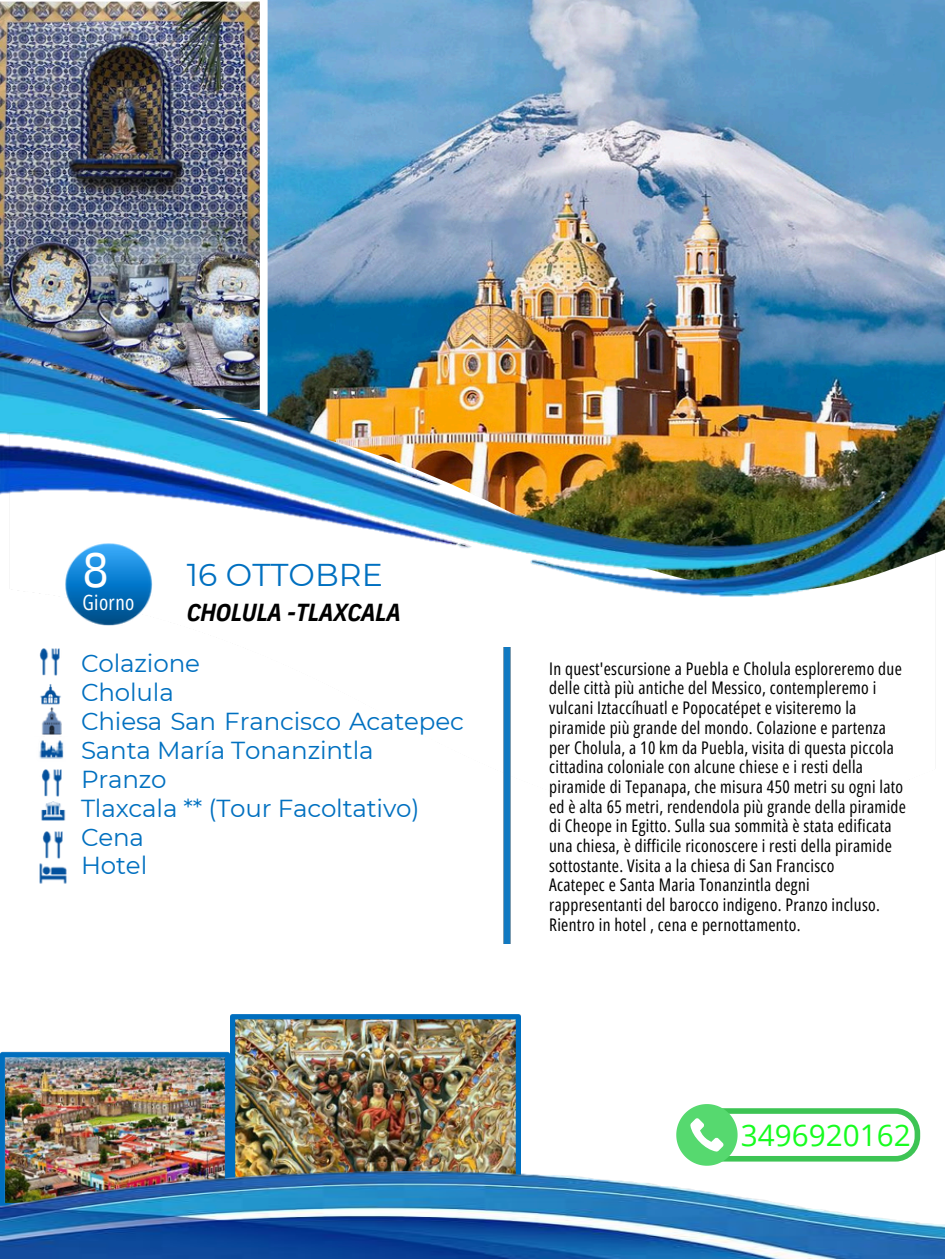
<style>
.page{position:relative;width:945px;height:1260px;background:#fff}
.page>*{position:absolute;margin:0;border:0;box-sizing:border-box;transform-origin:0 0}
.t1{font:49px "IBM Plex Sans Cond";color:#fff}
.t2{font:31.5px "Montserrat";color:#0070c0}
.t3{font:29.75px "Open Sans";color:#16fc1f}
.t4{font:24.68px "Montserrat";letter-spacing:-.005em;color:#0070c0}
.t5{font:24.5px/28.9px "Montserrat";letter-spacing:-.005em;color:#0070c0}
.t6{font:italic 700 24.5px "IBM Plex Sans Cond";letter-spacing:-.005em;color:#000}
.t7{font:21px "Open Sans Condensed";letter-spacing:.02em;color:#fff}
.t8{font:17.5px/19.6px "Open Sans Condensed";letter-spacing:.02em;color:#000}
</style>
<div class="page">
<img style="left:268px;top:0;width:676px;height:231px">
<img style="left:39px;top:863px;width:28px;height:21px">
<img style="left:67px;top:596px;width:84px;height:29px">
<div style="left:504px;top:647px;width:6px;height:297px;background:#1079c1"></div>
<img style="left:40px;top:684px;width:21px;height:21px">
<img style="left:39px;top:707px;width:25px;height:52px">
<img style="left:0;top:0;width:268px;height:231px">
<img style="left:0;top:231px;width:945px;height:365px">
<img style="left:41px;top:801px;width:25px;height:19px">
<img style="left:41px;top:769px;width:21px;height:28px">
<img style="left:39px;top:648px;width:21px;height:28px">
<img style="left:42px;top:831px;width:21px;height:28px">
<img style="left:0;top:1014px;width:231px;height:158px">
<img style="left:231px;top:1014px;width:290px;height:158px">
<img style="left:0;top:1172px;width:945px;height:86px">
<svg style="left:676px;top:1104px;width:244px;height:62px"></svg>
<h1 class="t1" style="left:82px;top:537px;width:28px">8</h1>
<h1 class="t7" style="left:82px;top:587px;width:53px">Giorno</h1>
<h3 class="t2" style="left:187px;top:555px;width:197px">16 OTTOBRE</h3>
<p class="t6" style="left:187px;top:596px;width:216px">CHOLULA -TLAXCALA</p>
<p class="t4" style="left:81px;top:648px;width:121px">Colazione</p>
<p class="t5" style="left:81px;top:678px;width:384px">Cholula<br>Chiesa San Francisco Acatepec<br>Santa María Tonanzintla<br>Pranzo<br>Tlaxcala ** (Tour Facoltativo)<br>Cena<br>Hotel</p>
<h5 class="t8" style="left:549px;top:658px;width:358px">In quest'escursione a Puebla e Cholula esploreremo due delle città più antiche del Messico, contempleremo i vulcani Iztaccíhuatl e Popocatépet e visiteremo la piramide più grande del mondo. Colazione e partenza per Cholula, a 10 km da Puebla, visita di questa piccola cittadina coloniale con alcune chiese e i resti della piramide di Tepanapa, che misura 450 metri su ogni lato ed è alta 65 metri, rendendola più grande della piramide</h5>
<p class="t8" style="left:549px;top:816px;width:344px">di Cheope in Egitto. Sulla sua sommità è stata edificata una chiesa, è difficile riconoscere i resti della piramide sottostante. Visita a la chiesa di San Francisco Acatepec e Santa Maria Tonanzintla degni rappresentanti del barocco indigeno. Pranzo incluso.<br>Rientro in hotel , cena e pernottamento.</p>
<p class="t3" style="left:741px;top:1114px;width:172px">3496920162</p>
</div>
